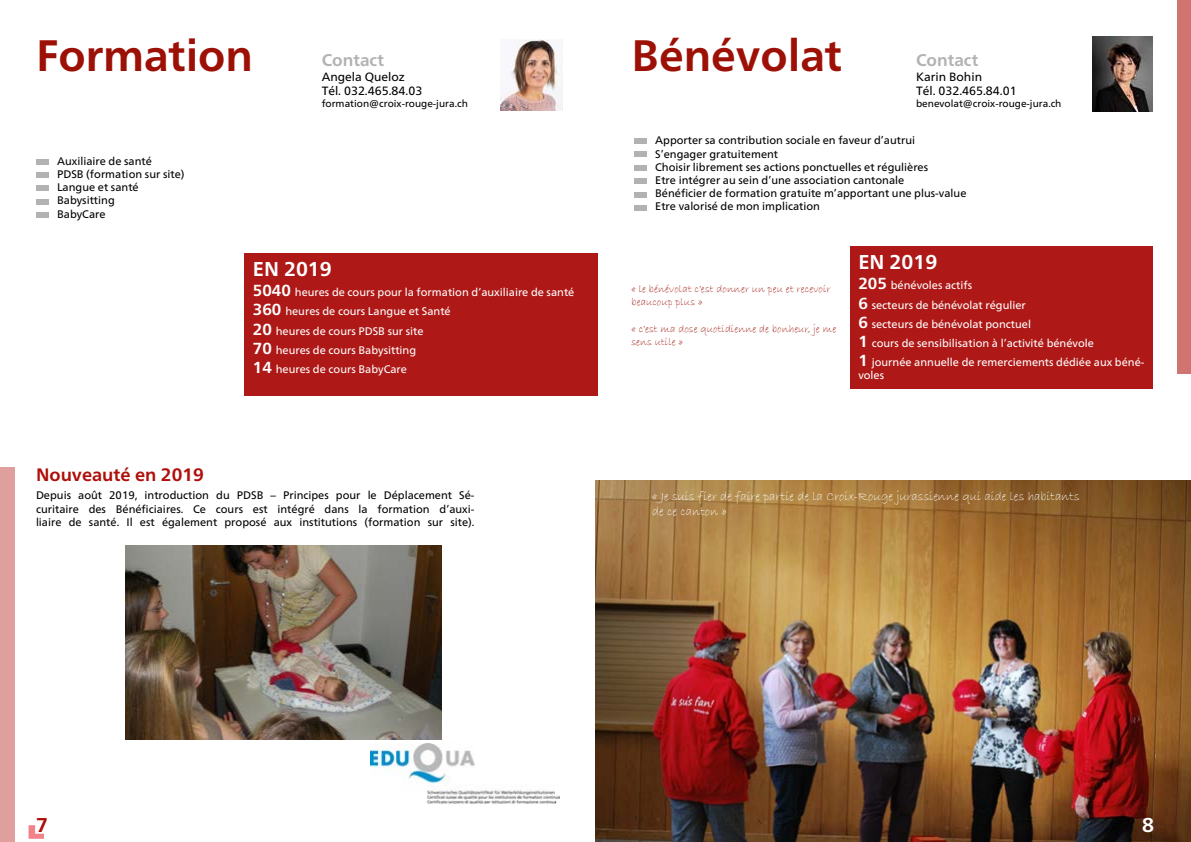
<style>
.page{position:relative;width:1191px;height:842px;background:#fff}
.page>*{position:absolute;margin:0;border:0;box-sizing:border-box;transform-origin:0 0}
.t1{font:700 44px "Frutiger Neue LT";color:#9c1006}
.t2{font:700 20px "Frutiger Neue LT";color:#fff}
.t3{font:700 20px "Frutiger Neue LT";color:#ae0f0a}
.t4{font:700 18px "Frutiger Neue LT";color:#ae0f0a}
.t5{font:700 17px "Frutiger Neue LT";color:#b3b2b2}
.t6{font:13px/15.6px "Bradley Hand ITC";color:#fff}
.t7{font:12px/14.4px "Frutiger Neue LT";color:#000}
.t8{font:11px/13.2px "Frutiger Neue LT";color:#000}
.t9{font:11px/19.2px "Frutiger Neue LT";color:#fff}
.t10{font:11px/13.2px "Bradley Hand ITC";letter-spacing:.005em;color:#9c1006}
.t11{font:10px "Frutiger Neue LT";color:#000}
.s1{font-weight:700;font-size:16px}
</style>
<div class="page">
<div style="left:0;top:468px;width:15px;height:374px;background:#de9f9d"></div>
<div style="left:1177px;top:0;width:14px;height:373px;background:#d07471"></div>
<img style="left:1092px;top:36px;width:60px;height:76px">
<div style="left:634px;top:138px;width:13px;height:6px;background:#b3b2b2"></div>
<div style="left:634px;top:152px;width:13px;height:5px;background:#b3b2b2"></div>
<div style="left:634px;top:165px;width:13px;height:6px;background:#b3b2b2"></div>
<div style="left:634px;top:178px;width:13px;height:6px;background:#b3b2b2"></div>
<div style="left:634px;top:192px;width:13px;height:5px;background:#b3b2b2"></div>
<div style="left:634px;top:205px;width:13px;height:5px;background:#b3b2b2"></div>
<img style="left:595px;top:480px;width:596px;height:362px">
<div style="left:850px;top:246px;width:302px;height:143px;background:#ae1917"></div>
<img style="left:500px;top:40px;width:62px;height:70px">
<div style="left:36px;top:159px;width:13px;height:5px;background:#b3b2b2"></div>
<div style="left:36px;top:172px;width:13px;height:6px;background:#b3b2b2"></div>
<div style="left:36px;top:186px;width:13px;height:5px;background:#b3b2b2"></div>
<div style="left:36px;top:199px;width:13px;height:6px;background:#b3b2b2"></div>
<div style="left:36px;top:212px;width:13px;height:6px;background:#b3b2b2"></div>
<div style="left:244px;top:253px;width:353px;height:143px;background:#ae1917"></div>
<img style="left:371px;top:743px;width:188px;height:60px">
<img style="left:126px;top:546px;width:315px;height:194px">
<svg style="left:29px;top:825px;width:15px;height:14px"></svg>
<h1 class="t1" style="left:36px;top:30px;width:219px">Formation</h1>
<p class="t8" style="left:57px;top:154px;width:129px">Auxiliaire de santé<br>PDSB (formation sur site)<br>Langue et santé<br>Babysitting<br>BabyCare</p>
<h3 class="t5" style="left:322px;top:50px;width:64px">Contact</h3>
<p class="t7" style="left:322px;top:69px;width:102px">Angela Queloz<br>Tél. 032.465.84.03</p>
<p class="t11" style="left:322px;top:98px;width:148px">formation@croix-rouge-jura.ch</p>
<h2 class="t2" style="left:253px;top:257px;width:80px">EN 2019</h2>
<h3 class="t4" style="left:36px;top:464px;width:169px">Nouveauté en 2019</h3>
<p class="t9" style="left:253px;top:283px;width:323px"><span class="s1">5040</span> heures de cours pour la formation d’auxiliaire de santé <span class="s1">360</span> heures de cours Langue et Santé<br><span class="s1">20</span> heures de cours PDSB sur site<br><span class="s1">70</span> heures de cours Babysitting<br><span class="s1">14</span> heures de cours BabyCare</p>
<p class="t8" style="left:36px;top:489px;width:440px;text-align:justify">Depuis août 2019, introduction du PDSB – Principes pour le Déplacement Sé&shy;curitaire des Bénéficiaires. Ce cours est intégré dans la formation d’auxi&shy;liaire de santé. Il est également proposé aux institutions (formation sur site).</p>
<h1 class="t1" style="left:631px;top:30px;width:212px">Bénévolat</h1>
<h3 class="t5" style="left:916px;top:50px;width:64px">Contact</h3>
<p class="t7" style="left:916px;top:69px;width:102px">Karin Bohin<br>Tél. 032.465.84.01</p>
<p class="t11" style="left:916px;top:98px;width:147px">benevolat@croix-rouge-jura.ch</p>
<p class="t8" style="left:655px;top:134px;width:313px">Apporter sa contribution sociale en faveur d’autrui S’engager gratuitement<br>Choisir librement ses actions ponctuelles et régulières<br>Etre intégrer au sein d’une association cantonale<br>Bénéficier de formation gratuite m’apportant une plus-value Etre valorisé de mon implication</p>
<p class="t10" style="left:631px;top:282px;width:200px">« le bénévolat c’est donner un peu et recevoir beaucoup plus »</p>
<p class="t10" style="left:631px;top:322px;width:206px">« c’est ma dose quotidienne de bonheur, je me sens utile »</p>
<h2 class="t2" style="left:858px;top:250px;width:80px">EN 2019</h2>
<p class="t9" style="left:858px;top:276px;width:288px"><span class="s1">205</span> bénévoles actifs<br><span class="s1">6</span> secteurs de bénévolat régulier<br><span class="s1">6</span> secteurs de bénévolat ponctuel<br><span class="s1">1</span> cours de sensibilisation à l’activité bénévole<br><span class="s1">1</span> journée annuelle de remerciements dédiée aux béné-</p>
<p class="t9" style="left:858px;top:366px;width:27px">voles</p>
<p class="t6" style="left:652px;top:488px;width:429px">« Je suis fier de faire partie de la Croix-Rouge jurassienne qui aide les habitants de ce canton »</p>
<h2 class="t3" style="left:36px;top:813px;width:13px">7</h2>
<h2 class="t2" style="left:1142px;top:813px;width:13px">8</h2>
</div>
